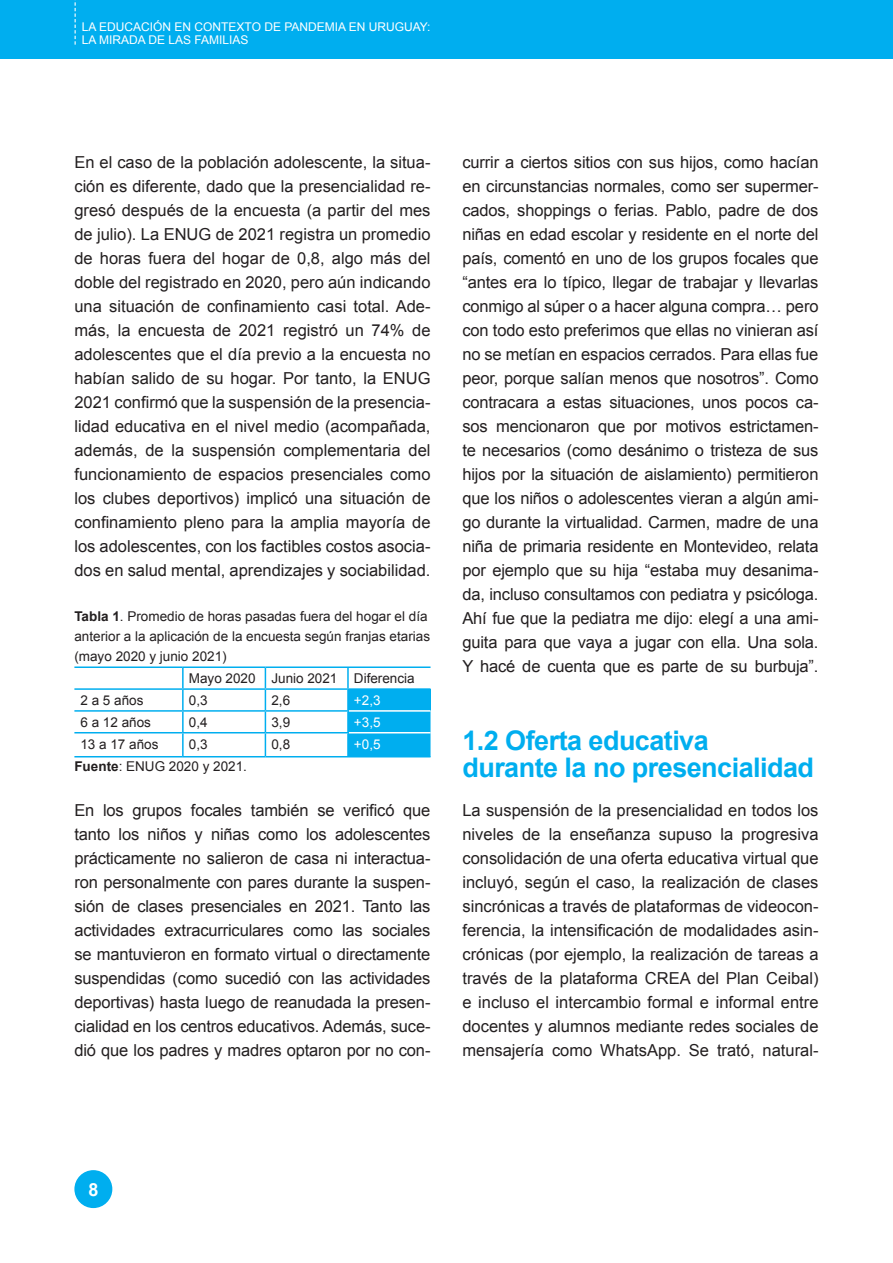
<style>
.page{position:relative;width:893px;height:1263px;background:#fff}
.page>*{position:absolute;margin:0;border:0;box-sizing:border-box;transform-origin:0 0}
.U-subtitulo-2022{font:700 27px/27px "Arial";letter-spacing:-.02em;color:#00aeef}
.t1{font:700 18px "Arial";color:#fff}
.U-normal-2022{font:16.5px/24px "Arial";letter-spacing:-.005em;color:#231f20;text-align:justify}
.U-tablaFuente-2022{font:13.5px/19.5px "Arial";color:#231f20}
.U-tablaFuente-2022-2{font:13.5px "Arial";color:#fff}
.t2{font:12px/13.5px "Arial";color:#fff}
.s1{font-weight:700}
</style>
<div class="page">
<div style="left:0;top:0;width:893px;height:58px;background:#00aeef"></div>
<svg style="left:75px;top:0;width:1px;height:45px"></svg>
<div style="left:75px;top:1171px;width:37px;height:36px;background:#00aeef;border-radius:50%"></div>
<div style="left:74px;top:1170px;width:38px;height:38px;border:2px solid #00aeef;border-radius:50%"></div>
<div style="left:348px;top:689px;width:83px;height:22px;background:#00aeef"></div>
<div style="left:349px;top:712px;width:82px;height:44px;background:#00aeef"></div>
<hr style="left:74px;top:666px;width:109px;height:2px;background:#00aeef">
<hr style="left:265px;top:666px;width:83px;height:2px;background:#00aeef">
<hr style="left:348px;top:666px;width:83px;height:2px;background:#00aeef">
<hr style="left:347px;top:668px;width:2px;height:20px;background:#00aeef">
<hr style="left:74px;top:688px;width:109px;height:2px;background:#00aeef">
<hr style="left:183px;top:688px;width:82px;height:2px;background:#00aeef">
<hr style="left:265px;top:688px;width:83px;height:2px;background:#00aeef">
<hr style="left:348px;top:688px;width:83px;height:2px;background:#00aeef">
<hr style="left:347px;top:690px;width:2px;height:20px;background:#00aeef">
<hr style="left:74px;top:710px;width:109px;height:2px;background:#00aeef">
<hr style="left:183px;top:710px;width:82px;height:2px;background:#00aeef">
<hr style="left:74px;top:732px;width:109px;height:1px;background:#00aeef">
<hr style="left:183px;top:732px;width:82px;height:1px;background:#00aeef">
<hr style="left:347px;top:733px;width:2px;height:23px;background:#00aeef">
<hr style="left:74px;top:756px;width:109px;height:1px;background:#00aeef">
<hr style="left:265px;top:756px;width:83px;height:1px;background:#00aeef">
<hr style="left:348px;top:756px;width:83px;height:1px;background:#00aeef">
<hr style="left:349px;top:710px;width:82px;height:2px;background:#fff">
<hr style="left:349px;top:732px;width:82px;height:1px;background:#fff">
<hr style="left:265px;top:710px;width:84px;height:2px;background:#00aeef">
<hr style="left:347px;top:712px;width:2px;height:20px;background:#00aeef">
<hr style="left:265px;top:732px;width:84px;height:1px;background:#00aeef">
<hr style="left:183px;top:666px;width:82px;height:2px;background:#00aeef">
<hr style="left:182px;top:668px;width:2px;height:20px;background:#00aeef">
<hr style="left:182px;top:690px;width:2px;height:20px;background:#00aeef">
<hr style="left:182px;top:712px;width:2px;height:20px;background:#00aeef">
<hr style="left:182px;top:733px;width:2px;height:23px;background:#00aeef">
<svg style="left:265px;top:668px;width:1px;height:88px"></svg>
<hr style="left:183px;top:756px;width:82px;height:1px;background:#00aeef">
<p class="t2" style="left:82px;top:20px;width:350px">LA EDUCACIÓN EN CONTEXTO DE PANDEMIA EN URUGUAY:<br>LA MIRADA DE LAS FAMILIAS</p>
<p class="U-normal-2022" style="left:74px;top:150px;width:358px">En el caso de la población adolescente, la situa&shy;ción es diferente, dado que la presencialidad re&shy;gresó después de la encuesta (a partir del mes de julio). La ENUG de 2021 registra un promedio de horas fuera del hogar de 0,8, algo más del doble del registrado en 2020, pero aún indicando una situación de confinamiento casi total. Ade&shy;más, la encuesta de 2021 registró un 74% de adolescentes que el día previo a la encuesta no habían salido de su hogar. Por tanto, la ENUG 2021 confirmó que la suspensión de la presencia&shy;lidad educativa en el nivel medio (acompañada, además, de la suspensión complementaria del funcionamiento de espacios presenciales como los clubes deportivos) implicó una situación de confinamiento pleno para la amplia mayoría de los adolescentes, con los factibles costos asocia&shy;dos en salud mental, aprendizajes y sociabilidad.</p>
<p class="U-tablaFuente-2022" style="left:74px;top:607px;width:357px"><span class="s1">Tabla 1</span>. Promedio de horas pasadas fuera del hogar el día anterior a la aplicación de la encuesta según franjas etarias (mayo 2020 y junio 2021)</p>
<p class="U-tablaFuente-2022" style="left:189px;top:669px;width:68px">Mayo 2020</p>
<p class="U-tablaFuente-2022" style="left:271px;top:669px;width:68px">Junio 2021</p>
<p class="U-tablaFuente-2022" style="left:354px;top:669px;width:62px">Diferencia</p>
<p class="U-tablaFuente-2022" style="left:80px;top:690px;width:65px">2 a 5 años</p>
<p class="U-tablaFuente-2022" style="left:189px;top:690px;width:20px">0,3</p>
<p class="U-tablaFuente-2022" style="left:271px;top:690px;width:20px">2,6</p>
<p class="U-tablaFuente-2022-2" style="left:354px;top:691px;width:28px">+2,3</p>
<p class="U-tablaFuente-2022" style="left:80px;top:712px;width:72px">6 a 12 años</p>
<p class="U-tablaFuente-2022" style="left:189px;top:712px;width:20px">0,4</p>
<p class="U-tablaFuente-2022" style="left:271px;top:712px;width:20px">3,9</p>
<p class="U-tablaFuente-2022-2" style="left:354px;top:713px;width:28px">+3,5</p>
<p class="U-tablaFuente-2022" style="left:80px;top:734px;width:80px">13 a 17 años</p>
<p class="U-tablaFuente-2022" style="left:189px;top:734px;width:20px">0,3</p>
<p class="U-tablaFuente-2022" style="left:271px;top:734px;width:20px">0,8</p>
<p class="U-tablaFuente-2022-2" style="left:354px;top:735px;width:28px">+0,5</p>
<p class="U-tablaFuente-2022" style="left:74px;top:757px;width:174px"><span class="s1">Fuente</span>: ENUG 2020 y 2021.</p>
<p class="U-normal-2022" style="left:74px;top:798px;width:358px">En los grupos focales también se verificó que tanto los niños y niñas como los adolescentes prácticamente no salieron de casa ni interactua&shy;ron personalmente con pares durante la suspen&shy;sión de clases presenciales en 2021. Tanto las actividades extracurriculares como las sociales se mantuvieron en formato virtual o directamente suspendidas (como sucedió con las actividades deportivas) hasta luego de reanudada la presen&shy;cialidad en los centros educativos. Además, suce&shy;dió que los padres y madres optaron por no con-</p>
<p class="U-normal-2022" style="left:462px;top:150px;width:358px">currir a ciertos sitios con sus hijos, como hacían en circunstancias normales, como ser supermer&shy;cados, shoppings o ferias. Pablo, padre de dos niñas en edad escolar y residente en el norte del país, comentó en uno de los grupos focales que “antes era lo típico, llegar de trabajar y llevarlas conmigo al súper o a hacer alguna compra… pero con todo esto preferimos que ellas no vinieran así no se metían en espacios cerrados. Para ellas fue peor, porque salían menos que nosotros”. Como contracara a estas situaciones, unos pocos ca&shy;sos mencionaron que por motivos estrictamen&shy;te necesarios (como desánimo o tristeza de sus hijos por la situación de aislamiento) permitieron que los niños o adolescentes vieran a algún ami&shy;go durante la virtualidad. Carmen, madre de una niña de primaria residente en Montevideo, relata por ejemplo que su hija “estaba muy desanima&shy;da, incluso consultamos con pediatra y psicóloga.<br>Ahí fue que la pediatra me dijo: elegí a una ami&shy;guita para que vaya a jugar con ella. Una sola.<br>Y hacé de cuenta que es parte de su burbuja”.</p>
<p class="U-subtitulo-2022" style="left:462px;top:728px;width:353px">1.2 Oferta educativa<br>durante la no presencialidad</p>
<p class="U-normal-2022" style="left:462px;top:798px;width:358px">La suspensión de la presencialidad en todos los niveles de la enseñanza supuso la progresiva consolidación de una oferta educativa virtual que incluyó, según el caso, la realización de clases sincrónicas a través de plataformas de videocon&shy;ferencia, la intensificación de modalidades asin&shy;crónicas (por ejemplo, la realización de tareas a través de la plataforma CREA del Plan Ceibal) e incluso el intercambio formal e informal entre docentes y alumnos mediante redes sociales de mensajería como WhatsApp. Se trató, natural-</p>
<p class="t1" style="left:88px;top:1177px;width:12px">8</p>
</div>
